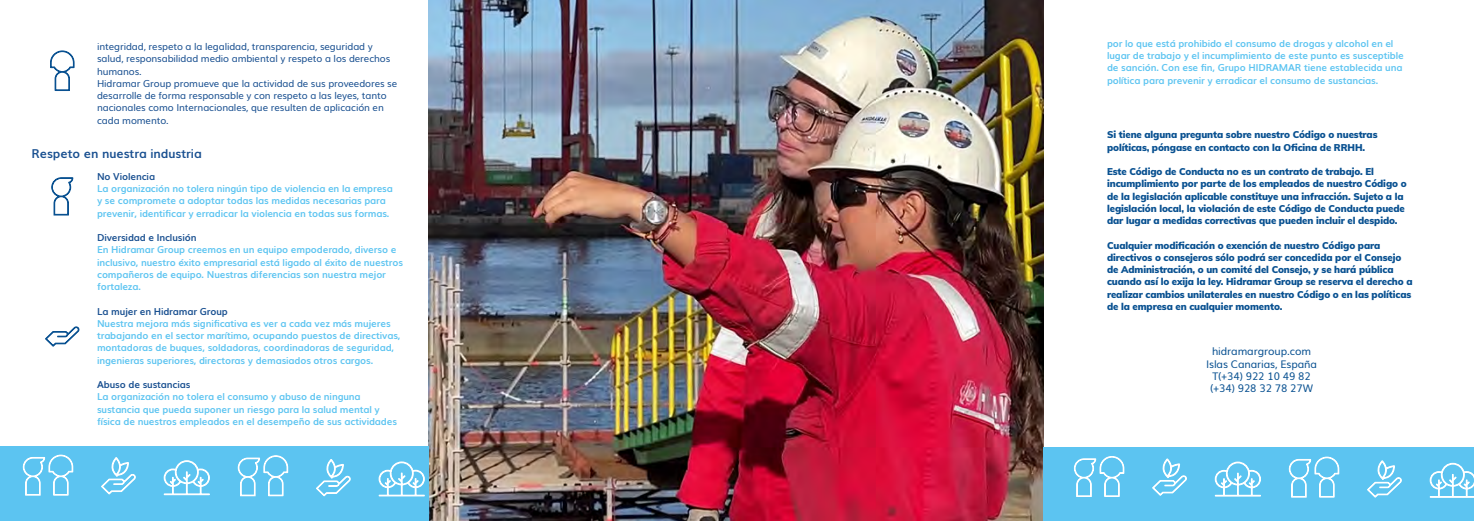
<style>
.page{position:relative;width:1474px;height:521px;background:#fff}
.page>*{position:absolute;margin:0;border:0;box-sizing:border-box;transform-origin:0 0}
.t1{font:700 12.25px "Muli";color:#184f90}
.t2{font:10.5px/12.2px "Muli";letter-spacing:-.01em;color:#095191;text-align:center}
.t3{font:700 9.62px/12.2px "Muli";letter-spacing:-.01em;color:#5cc4f1}
.t4{font:900 9.62px/12.2px "Muli";letter-spacing:-.01em;color:#095191}
.t5{font:9.62px/12.2px "Muli";letter-spacing:-.01em;color:#184f90}
.t6{font:700 9.62px "Muli";letter-spacing:-.01em;color:#184f90}
</style>
<div class="page">
<img style="left:428px;top:0;width:615px;height:521px">
<div style="left:0;top:446px;width:428px;height:75px;background:#5cc4f1"></div>
<svg style="left:237px;top:455px;width:51px;height:42px"></svg>
<svg style="left:316px;top:459px;width:35px;height:38px"></svg>
<svg style="left:378px;top:461px;width:47px;height:36px"></svg>
<svg style="left:22px;top:454px;width:52px;height:42px"></svg>
<svg style="left:101px;top:457px;width:35px;height:38px"></svg>
<svg style="left:163px;top:460px;width:47px;height:35px"></svg>
<div style="left:1043px;top:447px;width:430px;height:74px;background:#5cc4f1"></div>
<svg style="left:1288px;top:456px;width:51px;height:42px"></svg>
<svg style="left:1367px;top:460px;width:35px;height:38px"></svg>
<svg style="left:1429px;top:462px;width:44px;height:36px"></svg>
<svg style="left:1073px;top:456px;width:51px;height:41px"></svg>
<svg style="left:1152px;top:458px;width:35px;height:38px"></svg>
<svg style="left:1214px;top:461px;width:47px;height:36px"></svg>
<svg style="left:50px;top:50px;width:25px;height:41px"></svg>
<svg style="left:45px;top:326px;width:35px;height:21px"></svg>
<svg style="left:51px;top:177px;width:23px;height:39px"></svg>
<p class="t5" style="left:97px;top:40px;width:302px">integridad, respeto a la legalidad, transparencia, seguridad y salud, responsabilidad medio ambiental y respeto a los derechos humanos.<br>Hidramar Group promueve que la actividad de sus proveedores se desarrolle de forma responsable y con respeto a las leyes, tanto nacionales como Internacionales, que resulten de aplicación en cada momento.</p>
<p class="t3" style="left:1107px;top:37px;width:298px">por lo que está prohibido el consumo de drogas y alcohol en el lugar de trabajo y el incumplimiento de este punto es susceptible de sanción. Con ese fin, Grupo HIDRAMAR tiene establecida una política para prevenir y erradicar el consumo de sustancias.</p>
<p class="t1" style="left:32px;top:143px;width:172px">Respeto en nuestra industria</p>
<p class="t6" style="left:97px;top:169px;width:59px">No Violencia</p>
<p class="t3" style="left:97px;top:182px;width:297px">La organización no tolera ningún tipo de violencia en la empresa y se compromete a adoptar todas las medidas necesarias para prevenir, identificar y erradicar la violencia en todas sus formas.</p>
<p class="t6" style="left:97px;top:230px;width:101px">Diversidad e Inclusión</p>
<p class="t3" style="left:97px;top:243px;width:307px">En Hidramar Group creemos en un equipo empoderado, diverso e inclusivo, nuestro éxito empresarial está ligado al éxito de nuestros compañeros de equipo. Nuestras diferencias son nuestra mejor fortaleza.</p>
<p class="t6" style="left:97px;top:303px;width:132px">La mujer en Hidramar Group</p>
<p class="t3" style="left:97px;top:317px;width:305px">Nuestra mejora más significativa es ver a cada vez más mujeres trabajando en el sector marítimo, ocupando puestos de directivas, montadoras de buques, soldadoras, coordinadoras de seguridad, ingenieras superiores, directoras y demasiados otros cargos.</p>
<p class="t6" style="left:97px;top:377px;width:95px">Abuso de sustancias</p>
<p class="t3" style="left:97px;top:390px;width:301px">La organización no tolera el consumo y abuso de ninguna sustancia que pueda suponer un riesgo para la salud mental y física de nuestros empleados en el desempeño de sus actividades</p>
<p class="t4" style="left:1107px;top:128px;width:272px">Si tiene alguna pregunta sobre nuestro Código o nuestras políticas, póngase en contacto con la Oficina de RRHH.</p>
<p class="t4" style="left:1107px;top:165px;width:301px">Este Código de Conducta no es un contrato de trabajo. El incumplimiento por parte de los empleados de nuestro Código o de la legislación aplicable constituye una infracción. Sujeto a la legislación local, la violación de este Código de Conducta puede dar lugar a medidas correctivas que pueden incluir el despido.</p>
<p class="t4" style="left:1107px;top:238px;width:307px">Cualquier modificación o exención de nuestro Código para directivos o consejeros sólo podrá ser concedida por el Consejo de Administración, o un comité del Consejo, y se hará pública cuando así lo exija la ley. Hidramar Group se reserva el derecho a realizar cambios unilaterales en nuestro Código o en las políticas de la empresa en cualquier momento.</p>
<p class="t2" style="left:1206px;top:344px;width:112px">hidramargroup.com<br>Islas Canarias, España<br>T(+34) 922 10 49 82 (+34) 928 32 78 27W</p>
</div>
